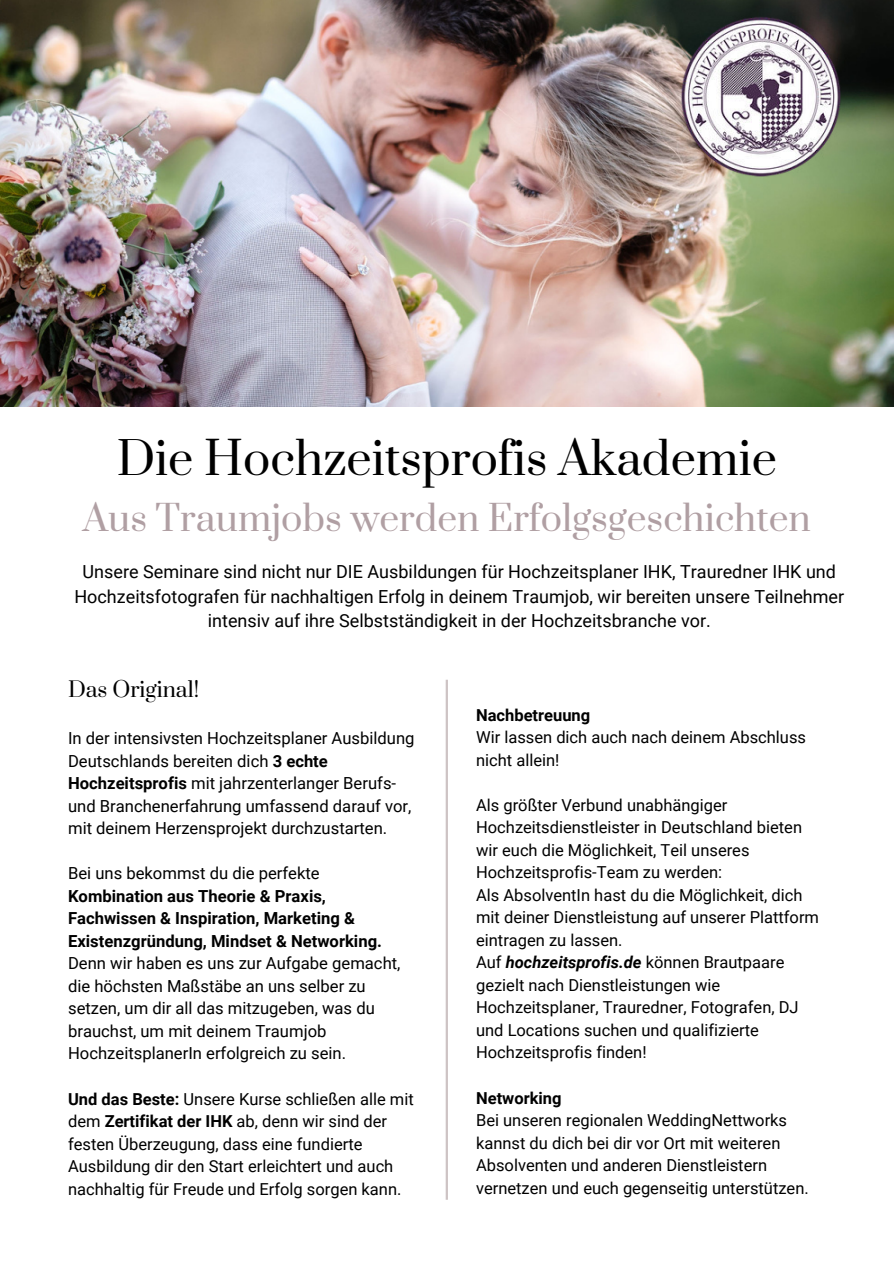
<style>
.page{position:relative;width:894px;height:1264px;background:#fff}
.page>*{position:absolute;margin:0;border:0;box-sizing:border-box;transform-origin:0 0}
.t1{font:45px "Prata";color:#000}
.t2{font:35.25px "Prata";color:#b09fa3}
.t3{font:20.85px "Prata";color:#000}
.t4{font:18px/24.8px "Roboto";color:#000;text-align:center}
.t5{font:16.65px/22.5px "Roboto";color:#000}
.t6{font:700 16.65px/22.5px "Roboto";color:#000}
.t7{font:16.5px/22.5px "Roboto";color:#000}
.t8{font:700 16.5px "Roboto";color:#000}
.s1{font-weight:700}
.s2{font-weight:700;font-style:italic}
</style>
<div class="page">
<img style="left:0;top:0;width:893px;height:406px">
<img style="left:680px;top:16px;width:161px;height:160px">
<hr style="left:445px;top:679px;width:3px;height:520px;background:#cdc3c4">
<h1 class="t1" style="left:117px;top:421px;width:661px">Die Hochzeitsprofis Akademie</h1>
<h2 class="t2" style="left:83px;top:489px;width:729px">Aus Traumjobs werden Erfolgsgeschichten</h2>
<p class="t4" style="left:74px;top:558px;width:771px">Unsere Seminare sind nicht nur DIE Ausbildungen für Hochzeitsplaner IHK, Trauredner IHK und<br>Hochzeitsfotografen für nachhaltigen Erfolg in deinem Traumjob, wir bereiten unsere Teilnehmer intensiv auf ihre Selbstständigkeit in der Hochzeitsbranche vor.</p>
<p class="t3" style="left:68px;top:672px;width:132px">Das Original!</p>
<p class="t5" style="left:68px;top:726px;width:348px">In der intensivsten Hochzeitsplaner Ausbildung Deutschlands bereiten dich <span class="s1">3 echte Hochzeitsprofis</span> mit jahrzenterlanger Berufs&shy;und Branchenerfahrung umfassend darauf vor, mit deinem Herzensprojekt durchzustarten.</p>
<p class="t5" style="left:68px;top:861px;width:253px">Bei uns bekommst du die perfekte</p>
<p class="t6" style="left:68px;top:884px;width:315px">Kombination aus Theorie &amp; Praxis,<br>Fachwissen &amp; Inspiration, Marketing &amp;<br>Existenzgründung, Mindset &amp; Networking.</p>
<p class="t5" style="left:68px;top:951px;width:334px">Denn wir haben es uns zur Aufgabe gemacht, die höchsten Maßstäbe an uns selber zu setzen, um dir all das mitzugeben, was du brauchst, um mit deinem Traumjob HochzeitsplanerIn erfolgreich zu sein.</p>
<p class="t7" style="left:68px;top:1086px;width:347px"><span class="s1">Und das Beste:</span> Unsere Kurse schließen alle mit dem <span class="s1">Zertifikat der IHK</span> ab, denn wir sind der festen Überzeugung, dass eine fundierte Ausbildung dir den Start erleichtert und auch nachhaltig für Freude und Erfolg sorgen kann.</p>
<p class="t8" style="left:476px;top:703px;width:116px">Nachbetreuung</p>
<p class="t7" style="left:476px;top:725px;width:331px">Wir lassen dich auch nach deinem Abschluss nicht allein!</p>
<p class="t7" style="left:476px;top:793px;width:344px">Als größter Verbund unabhängiger Hochzeitsdienstleister in Deutschland bieten wir euch die Möglichkeit, Teil unseres Hochzeitsprofis-Team zu werden:<br>Als AbsolventIn hast du die Möglichkeit, dich mit deiner Dienstleistung auf unserer Plattform eintragen zu lassen.<br>Auf <span class="s2">hochzeitsprofis.de</span> können Brautpaare gezielt nach Dienstleistungen wie Hochzeitsplaner, Trauredner, Fotografen, DJ und Locations suchen und qualifizierte Hochzeitsprofis finden!</p>
<p class="t8" style="left:476px;top:1086px;width:87px">Networking</p>
<p class="t7" style="left:476px;top:1108px;width:334px">Bei unseren regionalen WeddingNettworks kannst du dich bei dir vor Ort mit weiteren Absolventen und anderen Dienstleistern vernetzen und euch gegenseitig unterstützen.</p>
</div>
